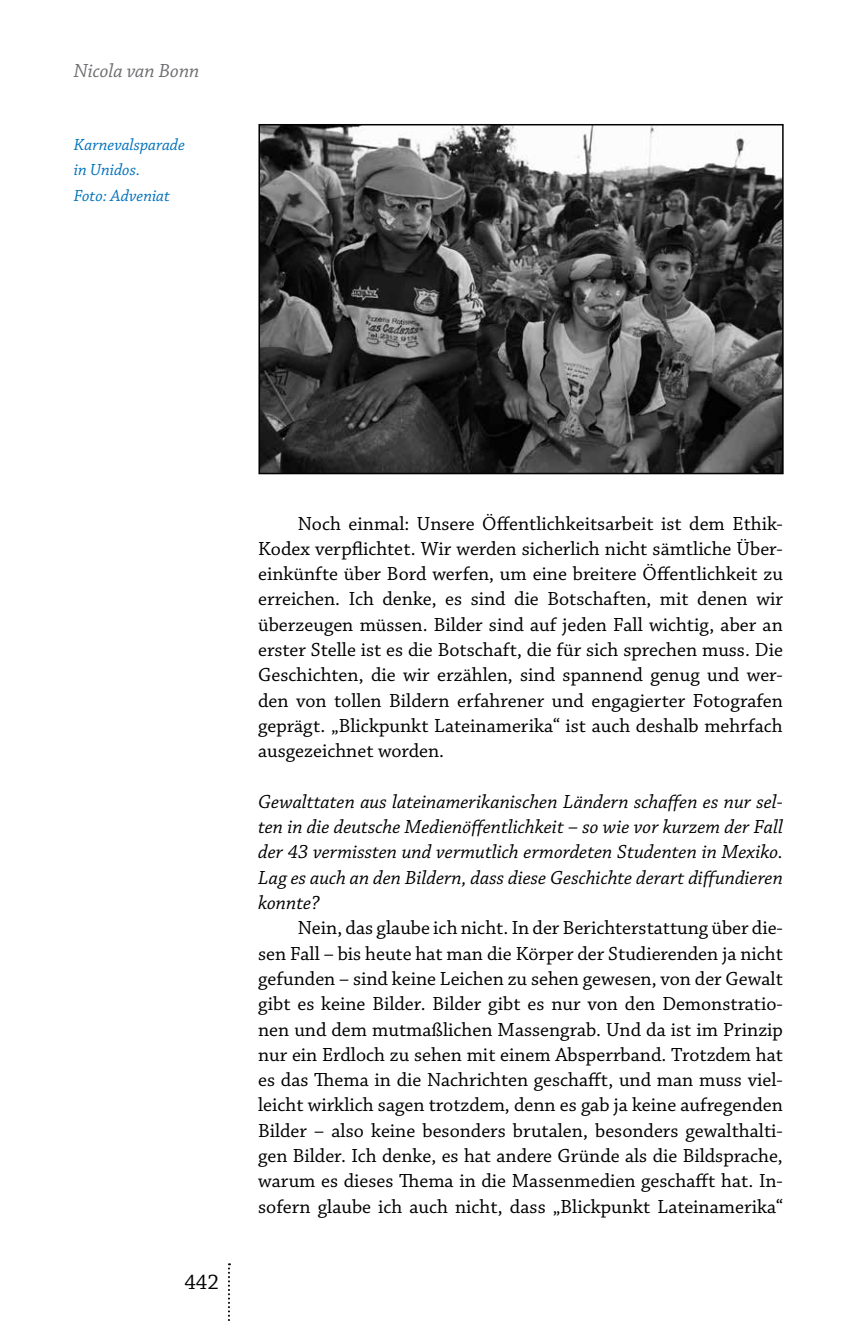
<style>
.page{position:relative;width:868px;height:1321px;background:#fff}
.page>*{position:absolute;margin:0;border:0;box-sizing:border-box;transform-origin:0 0}
.t1{font:22px "Chaparral Pro";color:#000}
.t2{font:20px/25.2px "Chaparral Pro";color:#000;text-align:justify}
.t3{font:italic 20px/25.2px "Chaparral Pro";color:#000;text-align:justify}
.t4{font:italic 20px "Chaparral Pro";color:#6d6e71}
.t5{font:italic 17px/25.2px "Chaparral Pro";color:#0072bc}
</style>
<div class="page">
<svg style="left:228px;top:1263px;width:2px;height:58px"></svg>
<img style="left:261px;top:127px;width:519px;height:344px">
<div style="left:258px;top:124px;width:525px;height:350px;border:2px solid #000"></div>
<p class="t4" style="left:74px;top:60px;width:127px">Nicola van Bonn</p>
<p class="t5" style="left:74px;top:133px;width:113px">Karnevalsparade in Unidos.<br>Foto: Adveniat</p>
<p class="t1" style="left:184px;top:1269px;width:36px">442</p>
<p class="t2" style="left:258px;top:511px;width:526px;text-indent:40px">Noch einmal: Unsere Öffentlichkeitsarbeit ist dem Ethik-Kodex verpflichtet. Wir werden sicherlich nicht sämtliche Über&shy;einkünfte über Bord werfen, um eine breitere Öffentlichkeit zu erreichen. Ich denke, es sind die Botschaften, mit denen wir überzeugen müssen. Bilder sind auf jeden Fall wichtig, aber an erster Stelle ist es die Botschaft, die für sich sprechen muss. Die Geschichten, die wir erzählen, sind spannend genug und wer&shy;den von tollen Bildern erfahrener und engagierter Fotografen geprägt. „Blickpunkt Lateinamerika“ ist auch deshalb mehrfach ausgezeichnet worden.</p>
<p class="t3" style="left:258px;top:790px;width:526px">Gewalttaten aus lateinamerikanischen Ländern schaffen es nur sel&shy;ten in die deutsche Medienöffentlichkeit – so wie vor kurzem der Fall der 43 vermissten und vermutlich ermordeten Studenten in Mexiko.<br>Lag es auch an den Bildern, dass diese Geschichte derart diffundieren konnte?</p>
<p class="t2" style="left:258px;top:916px;width:526px;text-indent:40px">Nein, das glaube ich nicht. In der Berichterstattung über die&shy;sen Fall – bis heute hat man die Körper der Studierenden ja nicht gefunden – sind keine Leichen zu sehen gewesen, von der Gewalt gibt es keine Bilder. Bilder gibt es nur von den Demonstratio&shy;nen und dem mutmaßlichen Massengrab. Und da ist im Prinzip nur ein Erdloch zu sehen mit einem Absperrband. Trotzdem hat es das Thema in die Nachrichten geschafft, und man muss viel&shy;leicht wirklich sagen trotzdem, denn es gab ja keine aufregenden Bilder – also keine besonders brutalen, besonders gewalthalti&shy;gen Bilder. Ich denke, es hat andere Gründe als die Bildsprache, warum es dieses Thema in die Massenmedien geschafft hat. In&shy;sofern glaube ich auch nicht, dass „Blickpunkt Lateinamerika“</p>
</div>
